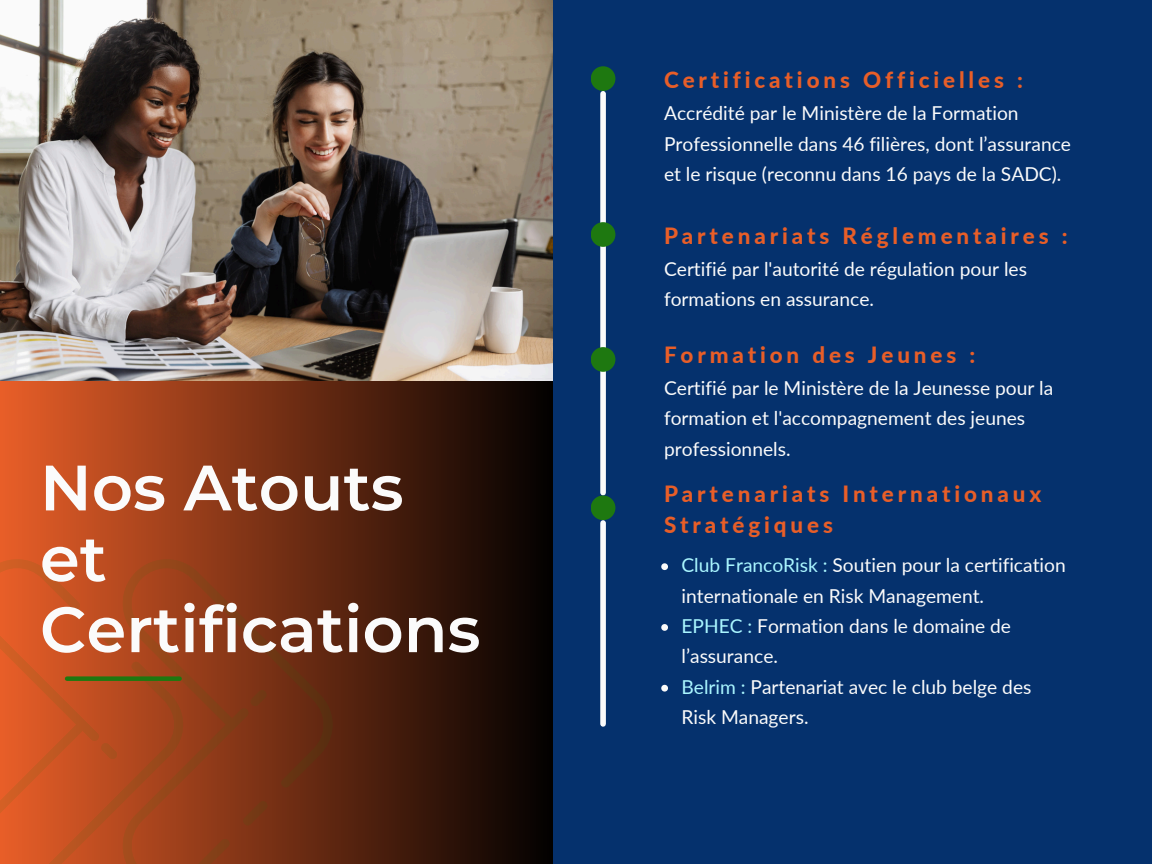
<style>
.page{position:relative;width:1152px;height:864px;background:#05316d}
.page>*{position:absolute;margin:0;border:0;box-sizing:border-box;transform-origin:0 0}
.t1{font:600 64.05px/70.8px "Montserrat";color:#fbfbfb}
.t2{font:800 22.35px "Lato";letter-spacing:.175em;color:#e85e28}
.t3{font:19.2px/30.6px "Lato";color:#fbfbfb}
.s1{color:#aaf6ff}
</style>
<div class="page">
<div style="left:600px;top:94px;width:6px;height:399px;background:#fbfbfb"></div>
<div style="left:591px;top:66px;width:24px;height:25px;background:#1e7810;border-radius:50%"></div>
<div style="left:591px;top:222px;width:24px;height:25px;background:#1e7810;border-radius:50%"></div>
<div style="left:591px;top:347px;width:24px;height:25px;background:#1e7810;border-radius:50%"></div>
<div style="left:591px;top:495px;width:24px;height:25px;background:#1e7810;border-radius:50%"></div>
<div style="left:0;top:313px;width:552px;height:551px;background:linear-gradient(to right,#e95e28,#030100)"></div>
<svg style="left:0;top:559px;width:333px;height:305px;background:#a1421b"></svg>
<div style="left:67px;top:676px;width:113px;height:5px;background:#1e7810"></div>
<div style="left:600px;top:523px;width:6px;height:201px;background:#fbfbfb"></div>
<img style="left:0;top:0;width:553px;height:380px">
<svg style="left:661px;top:563px;width:7px;height:7px"></svg>
<svg style="left:661px;top:624px;width:7px;height:7px"></svg>
<svg style="left:661px;top:685px;width:7px;height:7px"></svg>
<p class="t1" style="left:40px;top:452px;width:365px">Nos Atouts</p>
<p class="t1" style="left:40px;top:523px;width:442px">et<br>Certifications</p>
<h1 class="t2" style="left:664px;top:66px;width:360px">Certifications Officielles :</h1>
<p class="t3" style="left:664px;top:97px;width:409px">Accrédité par le Ministère de la Formation<br>Professionnelle dans 46 filières, dont l’assurance et le risque (reconnu dans 16 pays de la SADC).</p>
<p class="t2" style="left:664px;top:222px;width:405px">Partenariats Réglementaires :</p>
<p class="t3" style="left:664px;top:253px;width:364px">Certifié par l'autorité de régulation pour les formations en assurance.</p>
<h2 class="t2" style="left:664px;top:341px;width:313px">Formation des Jeunes :</h2>
<p class="t3" style="left:664px;top:372px;width:391px">Certifié par le Ministère de la Jeunesse pour la formation et l'accompagnement des jeunes professionnels.</p>
<h2 class="t2" style="left:664px;top:480px;width:379px">Partenariats Internationaux</h2>
<h2 class="t2" style="left:664px;top:511px;width:170px">Stratégiques</h2>
<p class="t3" style="left:682px;top:550px;width:386px"><span class="s1">Club FrancoRisk :</span> Soutien pour la certification internationale en Risk Management.</p>
<h2 class="t3" style="left:682px;top:610px;width:331px"><span class="s1">EPHEC :</span> Formation dans le domaine de l’assurance.</h2>
<p class="t3" style="left:682px;top:671px;width:351px"><span class="s1">Belrim :</span> Partenariat avec le club belge des<br>Risk Managers.</p>
</div>
